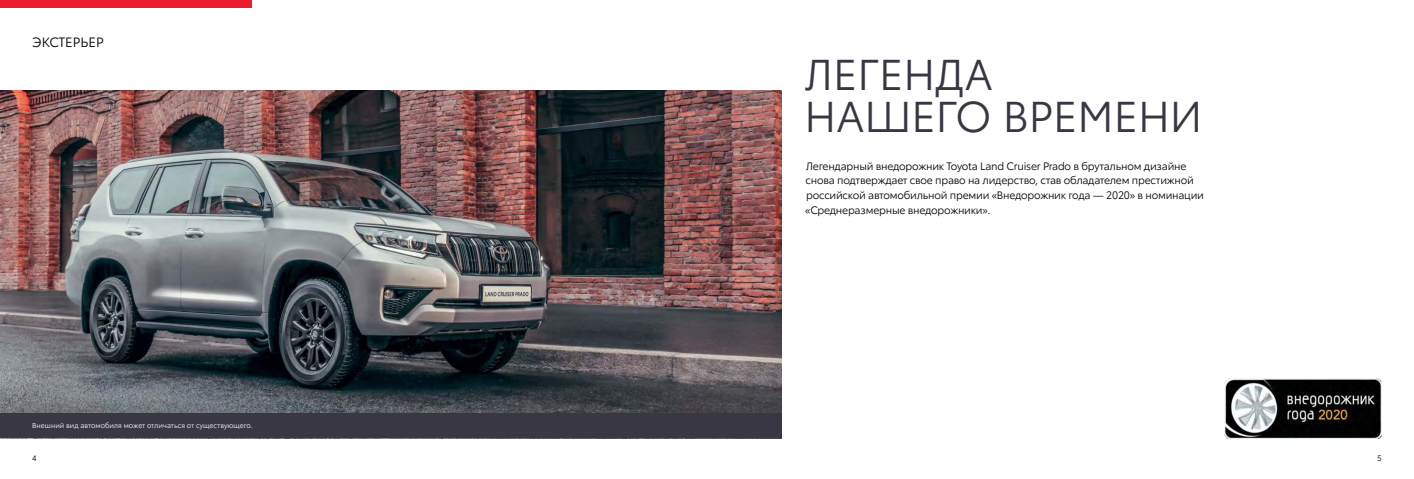
<style>
.page{position:relative;width:1414px;height:479px;background:#fff}
.page>*{position:absolute;margin:0;border:0;box-sizing:border-box;transform-origin:0 0}
.t1{font:42px/42px "Toyota Type";color:#393744}
.t2{font:13.12px "Toyota Type";color:#000}
.t3{font:10.5px/14.7px "Toyota Type";letter-spacing:-.02em;color:#000}
.t4{font:7.88px "Toyota Type";color:#000}
.t5{font:7px "Toyota Type";color:#fff}
</style>
<div class="page">
<div style="left:0;top:0;width:252px;height:7px;background:#ed1b2e"></div>
<img style="left:0;top:91px;width:781px;height:322px">
<svg style="left:0;top:368px;width:532px;height:45px;background:#4a5258"></svg>
<div style="left:0;top:413px;width:781px;height:25px;background:#393744"></div>
<img style="left:1225px;top:378px;width:157px;height:60px">
<p class="t2" style="left:32px;top:33px;width:73px">ЭКСТЕРЬЕР</p>
<p class="t5" style="left:32px;top:420px;width:222px">Внешний вид автомобиля может отличаться от существующего.</p>
<h1 class="t1" style="left:804px;top:51px;width:399px">ЛЕГЕНДА<br>НАШЕГО ВРЕМЕНИ</h1>
<p class="t3" style="left:805px;top:158px;width:400px">Легендарный внедорожник Toyota Land Cruiser Prado в брутальном дизайне снова подтверждает свое право на лидерство, став обладателем престижной российской автомобильной премии «Внедорожник года — 2020» в номинации «Среднеразмерные внедорожники».</p>
<p class="t4" style="left:32px;top:455px;width:6px">4</p>
<p class="t4" style="left:1377px;top:455px;width:6px">5</p>
</div>
